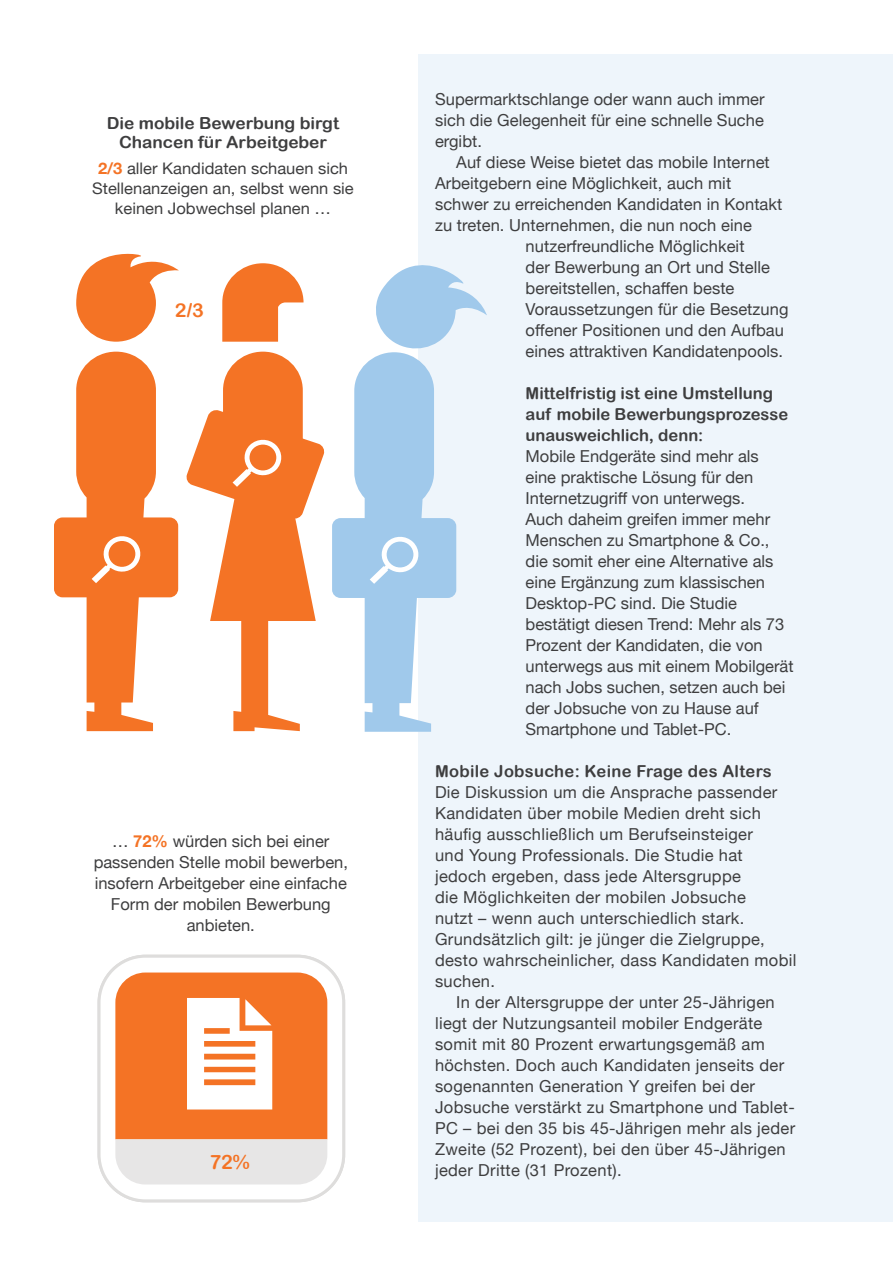
<style>
.page{position:relative;width:893px;height:1263px;background:#fff}
.page>*{position:absolute;margin:0;border:0;box-sizing:border-box;transform-origin:0 0}
.t1{font:19.8px "Arial Rounded MT Bold";color:#f47325}
.t2{font:19.05px "Arial Rounded MT Bold";color:#f47325;scale:1.04 1}
.t3{font:16.65px/18.8px "Arial Rounded MT Bold";color:#3e3e3f;text-align:center;scale:1.04 1}
.t4{font:16.5px/21px "Helvetica Neue";letter-spacing:.005em;color:#3e3e3f}
.t5{font:16.5px/21px "Arial Rounded MT Bold";color:#3e3e3f}
.t6{font:16.5px "Arial Rounded MT Bold";letter-spacing:.02em;color:#3e3e3f}
.t7{font:15.9px/20.2px "Helvetica Neue";color:#3e3e3f;text-align:center;scale:1.04 1}
.s1{font-weight:700;color:#f47325}
</style>
<div class="page">
<div style="left:419px;top:54px;width:474px;height:1167px;background:#eef5fb"></div>
<div style="left:98px;top:955px;width:247px;height:247px;border:3px solid #dedddc;border-radius:46px"></div>
<svg style="left:76px;top:253px;width:103px;height:478px;fill:#f47325"></svg>
<div style="left:54px;top:517px;width:124px;height:80px;background:#f47325;border-radius:9px"></div>
<svg style="left:376px;top:237px;width:111px;height:115px"></svg>
<svg style="left:332px;top:352px;width:124px;height:380px;fill:#a0c9eb"></svg>
<svg style="left:222px;top:263px;width:82px;height:79px"></svg>
<svg style="left:92px;top:536px;width:49px;height:47px"></svg>
<svg style="left:370px;top:535px;width:50px;height:49px"></svg>
<svg style="left:186px;top:352px;width:139px;height:379px"></svg>
<svg style="left:115px;top:972px;width:212px;height:212px"></svg>
<p class="t3" style="left:107px;top:113px;width:225px">Die mobile Bewerbung birgt<br>Chancen für Arbeitgeber</p>
<p class="t7" style="left:92px;top:159px;width:253px"><span class="s1">2/3</span> aller Kandidaten schauen sich<br>Stellenanzeigen an, selbst wenn sie keinen Jobwechsel planen …</p>
<p class="t2" style="left:175px;top:299px;width:29px">2/3</p>
<p class="t4" style="left:94px;top:832px;width:256px;text-align:center">… <span class="s1">72%</span> würden sich bei einer passenden Stelle mobil bewerben, insofern Arbeitgeber eine einfache<br>Form der mobilen Bewerbung anbieten.</p>
<p class="t1" style="left:209px;top:1150px;width:42px">72%</p>
<p class="t4" style="left:435px;top:90px;width:331px;text-align:justify">Supermarktschlange oder wann auch immer sich die Gelegenheit für eine schnelle Suche ergibt.</p>
<p class="t4" style="left:456px;top:153px;width:315px">Auf diese Weise bietet das mobile Internet</p>
<p class="t4" style="left:435px;top:174px;width:298px">Arbeitgebern eine Möglichkeit, auch mit</p>
<p class="t4" style="left:435px;top:195px;width:349px">schwer zu erreichenden Kandidaten in Kontakt</p>
<p class="t4" style="left:435px;top:216px;width:318px">zu treten. Unternehmen, die nun noch eine</p>
<p class="t4" style="left:526px;top:237px;width:220px">nutzerfreundliche Möglichkeit</p>
<p class="t4" style="left:526px;top:258px;width:246px">der Bewerbung an Ort und Stelle</p>
<p class="t4" style="left:526px;top:279px;width:210px">bereitstellen, schaffen beste</p>
<p class="t4" style="left:526px;top:300px;width:264px">Voraussetzungen für die Besetzung</p>
<p class="t4" style="left:526px;top:321px;width:260px">offener Positionen und den Aufbau</p>
<p class="t4" style="left:526px;top:342px;width:259px">eines attraktiven Kandidatenpools.</p>
<p class="t5" style="left:526px;top:382px;width:264px">Mittelfristig ist eine Umstellung auf mobile Bewerbungsprozesse unausweichlich, denn:</p>
<p class="t4" style="left:526px;top:447px;width:270px">Mobile Endgeräte sind mehr als<br>eine praktische Lösung für den<br>Internetzugriff von unterwegs.<br>Auch daheim greifen immer mehr<br>Menschen zu Smartphone &amp; Co., die somit eher eine Alternative als eine Ergänzung zum klassischen<br>Desktop-PC sind. Die Studie bestätigt diesen Trend: Mehr als 73<br>Prozent der Kandidaten, die von unterwegs aus mit einem Mobilgerät nach Jobs suchen, setzen auch bei der Jobsuche von zu Hause auf<br>Smartphone und Tablet-PC.</p>
<p class="t6" style="left:435px;top:761px;width:338px">Mobile Jobsuche: Keine Frage des Alters</p>
<p class="t4" style="left:435px;top:783px;width:363px">Die Diskussion um die Ansprache passender Kandidaten über mobile Medien dreht sich häufig ausschließlich um Berufseinsteiger<br>und Young Professionals. Die Studie hat jedoch ergeben, dass jede Altersgruppe<br>die Möglichkeiten der mobilen Jobsuche<br>nutzt – wenn auch unterschiedlich stark.<br>Grundsätzlich gilt: je jünger die Zielgruppe, desto wahrscheinlicher, dass Kandidaten mobil suchen.</p>
<p class="t4" style="left:435px;top:993px;width:362px;text-indent:21px">In der Altersgruppe der unter 25-Jährigen liegt der Nutzungsanteil mobiler Endgeräte somit mit 80 Prozent erwartungsgemäß am höchsten. Doch auch Kandidaten jenseits der sogenannten Generation Y greifen bei der Jobsuche verstärkt zu Smartphone und Tablet-PC – bei den 35 bis 45-Jährigen mehr als jeder Zweite (52 Prozent), bei den über 45-Jährigen jeder Dritte (31 Prozent).</p>
</div>
